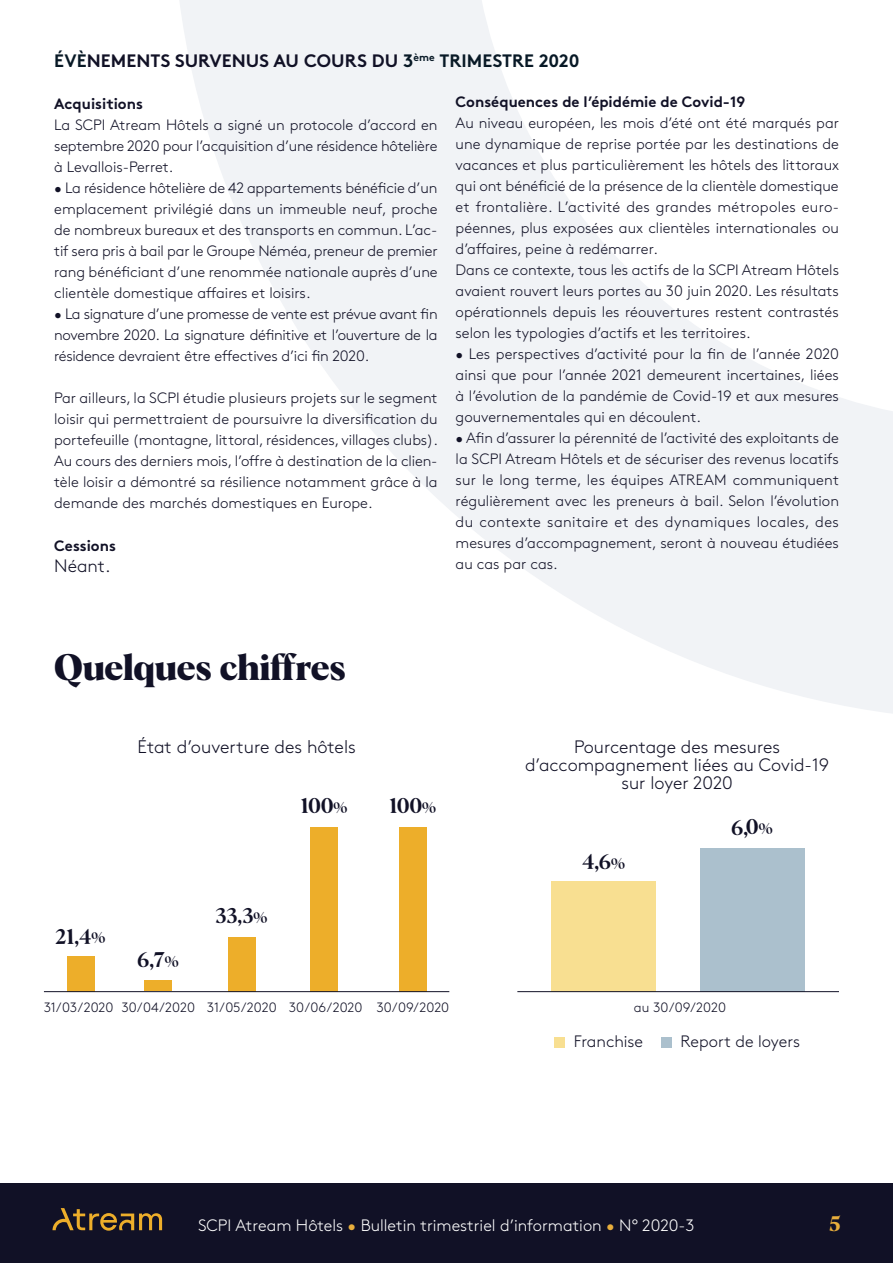
<style>
.page{position:relative;width:893px;height:1263px;background:#fff}
.page>*{position:absolute;margin:0;border:0;box-sizing:border-box;transform-origin:0 0}
.Titre_niveau_1__Noir{font:700 36px "Albra";letter-spacing:-.01em;color:#111126}
.Texte_courant__blanc{font:21px "Albra Semi";color:#111126}
.t1{font:700 21px "Albra";color:#e8ae3c}
.Texte_courant__blanc-2{font:300 18.15px "Brown";color:#111126}
.Texte_courant__blanc-3{font:300 18px/18px "Brown";color:#111126;text-align:center}
.Titre_niveau_2{font:700 18px "Brown";letter-spacing:.005em;color:#111126}
.Texte_courant_noir{font:300 18px "Brown";color:#111126}
.t2{font:300 16.5px "Brown";color:#fff}
.Texte_courant_noir_F{font:300 16.5px "Brown";color:#111126}
.TEXTE_courant_noir_J{font:300 15px/21px "Brown";color:#111126;text-align:justify}
.Texte_courant_noir-2{font:300 15px/21px "Brown";letter-spacing:-.005em;color:#111126;text-align:justify}
.Titre_niveau_3{font:700 15px "Brown";color:#111126}
.Texte_courant__blanc-4{font:300 13.5px "Brown";letter-spacing:-.005em;color:#111126}
.s1{color:#081926}
.s2{font-size:15px}
.s3{color:#e8ae3c}
</style>
<div class="page">
<svg style="left:180px;top:0;width:713px;height:713px"></svg>
<div style="left:67px;top:956px;width:27px;height:35px;background:#edae2a"></div>
<div style="left:145px;top:980px;width:27px;height:11px;background:#edae2a"></div>
<div style="left:228px;top:937px;width:27px;height:54px;background:#edae2a"></div>
<div style="left:310px;top:827px;width:28px;height:164px;background:#edae2a"></div>
<div style="left:399px;top:827px;width:28px;height:164px;background:#edae2a"></div>
<div style="left:554px;top:1037px;width:11px;height:10px;background:#f8df91"></div>
<div style="left:661px;top:1037px;width:11px;height:10px;background:#abc0cd"></div>
<div style="left:551px;top:881px;width:105px;height:111px;background:#f8df91"></div>
<div style="left:700px;top:848px;width:104px;height:144px;background:#abc0cd"></div>
<hr style="left:517px;top:991px;width:322px;height:1px;background:#111126">
<hr style="left:44px;top:991px;width:405px;height:1px;background:#111126">
<div style="left:0;top:1183px;width:893px;height:80px;background:#111126"></div>
<svg style="left:53px;top:1208px;width:109px;height:23px"></svg>
<p class="Titre_niveau_2" style="left:54px;top:46px;width:527px"><span class="s1">ÉVÈ</span>NEMENTS SURVENUS AU COURS DU <span class="s1">3</span><sup>ème</sup> <span class="s1">TRIMESTRE 2020</span></p>
<p class="Titre_niveau_3" style="left:54px;top:92px;width:90px">Acquisitions</p>
<p class="Texte_courant_noir-2" style="left:54px;top:113px;width:385px">La SCPI Atream Hôtels a signé un protocole d’accord en septembre 2020 pour l’acquisition d’une résidence hôtelière à Levallois-Perret.</p>
<p class="Texte_courant_noir-2" style="left:54px;top:176px;width:385px">• La résidence hôtelière de 42 appartements bénéficie d’un emplacement privilégié dans un immeuble neuf, proche de nombreux bureaux et des transports en commun. L’ac&shy;tif sera pris à bail par le Groupe Néméa, preneur de premier rang bénéficiant d’une renommée nationale auprès d’une clientèle domestique affaires et loisirs.</p>
<p class="Texte_courant_noir-2" style="left:54px;top:302px;width:385px">• La signature d’une promesse de vente est prévue avant fin novembre 2020. La signature définitive et l’ouverture de la résidence devraient être effectives d’ici fin 2020.</p>
<p class="Texte_courant_noir-2" style="left:54px;top:386px;width:385px">Par ailleurs, la SCPI étudie plusieurs projets sur le segment loisir qui permettraient de poursuivre la diversification du portefeuille (montagne, littoral, résidences, villages clubs).<br>Au cours des derniers mois, l’offre à destination de la clien&shy;tèle loisir a démontré sa résilience notamment grâce à la demande des marchés domestiques en Europe.</p>
<p class="Titre_niveau_3" style="left:54px;top:534px;width:63px">Cessions</p>
<p class="Texte_courant_noir" style="left:54px;top:553px;width:58px">Néant.</p>
<p class="Titre_niveau_3" style="left:456px;top:90px;width:291px">Conséquences de l’épidémie de Covid-19</p>
<p class="TEXTE_courant_noir_J" style="left:456px;top:111px;width:385px">Au niveau européen, les mois d’été ont été marqués par une dynamique de reprise portée par les destinations de vacances et plus particulièrement les hôtels des littoraux qui ont bénéficié de la présence de la clientèle domestique et frontalière. L’activité des grandes métropoles euro&shy;péennes, plus exposées aux clientèles internationales ou d’affaires, peine à redémarrer.</p>
<p class="TEXTE_courant_noir_J" style="left:456px;top:258px;width:385px">Dans ce contexte, tous les actifs de la SCPI Atream Hôtels avaient rouvert leurs portes au 30 juin 2020. Les résultats opérationnels depuis les réouvertures restent contrastés selon les typologies d’actifs et les territoires.</p>
<p class="TEXTE_courant_noir_J" style="left:456px;top:342px;width:385px">• Les perspectives d’activité pour la fin de l’année 2020 ainsi que pour l’année 2021 demeurent incertaines, liées à l’évolution de la pandémie de Covid-19 et aux mesures gouvernementales qui en découlent.</p>
<p class="TEXTE_courant_noir_J" style="left:456px;top:426px;width:385px">• Afin d’assurer la pérennité de l’activité des exploitants de la SCPI Atream Hôtels et de sécuriser des revenus locatifs sur le long terme, les équipes ATREAM communiquent régulièrement avec les preneurs à bail. Selon l’évolution du contexte sanitaire et des dynamiques locales, des mesures d’accompagnement, seront à nouveau étudiées au cas par cas.</p>
<p class="Titre_niveau_1__Noir" style="left:54px;top:641px;width:293px">Quelques chiffres</p>
<p class="Texte_courant__blanc-2" style="left:138px;top:734px;width:220px">État d’ouverture des hôtels</p>
<p class="Texte_courant__blanc" style="left:300px;top:790px;width:48px;rotate:-1deg">100<span class="s2">%</span></p>
<p class="Texte_courant__blanc" style="left:389px;top:790px;width:48px;rotate:-1deg">100<span class="s2">%</span></p>
<p class="Texte_courant__blanc" style="left:56px;top:921px;width:51px;rotate:-1deg">21,4<span class="s2">%</span></p>
<p class="Texte_courant__blanc" style="left:137px;top:944px;width:43px;rotate:-1deg">6,7<span class="s2">%</span></p>
<p class="Texte_courant__blanc" style="left:215px;top:901px;width:54px;rotate:-1deg">33,3<span class="s2">%</span></p>
<p class="Texte_courant__blanc-4" style="left:44px;top:997px;width:71px">31/03/2020</p>
<p class="Texte_courant__blanc-4" style="left:121px;top:997px;width:75px">30/04/2020</p>
<p class="Texte_courant__blanc-4" style="left:207px;top:997px;width:71px">31/05/2020</p>
<p class="Texte_courant__blanc-4" style="left:289px;top:997px;width:75px">30/06/2020</p>
<p class="Texte_courant__blanc-4" style="left:376px;top:997px;width:74px">30/09/2020</p>
<p class="Texte_courant__blanc-3" style="left:525px;top:737px;width:306px">Pourcentage des mesures d’accompagnement liées au Covid-19 sur loyer 2020</p>
<p class="Texte_courant__blanc" style="left:582px;top:846px;width:44px;rotate:-1deg">4,6<span class="s2">%</span></p>
<p class="Texte_courant__blanc" style="left:731px;top:812px;width:43px;rotate:-1deg">6,0<span class="s2">%</span></p>
<p class="Texte_courant__blanc-4" style="left:634px;top:997px;width:94px">au 30/09/2020</p>
<p class="Texte_courant_noir_F" style="left:574px;top:1029px;width:71px">Franchise</p>
<p class="Texte_courant_noir_F" style="left:681px;top:1029px;width:121px">Report de loyers</p>
<p class="t2" style="left:198px;top:1213px;width:498px">SCPI Atream Hôtels <span class="s3">•</span> Bulletin trimestriel d’information <span class="s3">•</span> N° 2020-3</p>
<h2 class="t1" style="left:829px;top:1208px;width:13px">5</h2>
</div>
